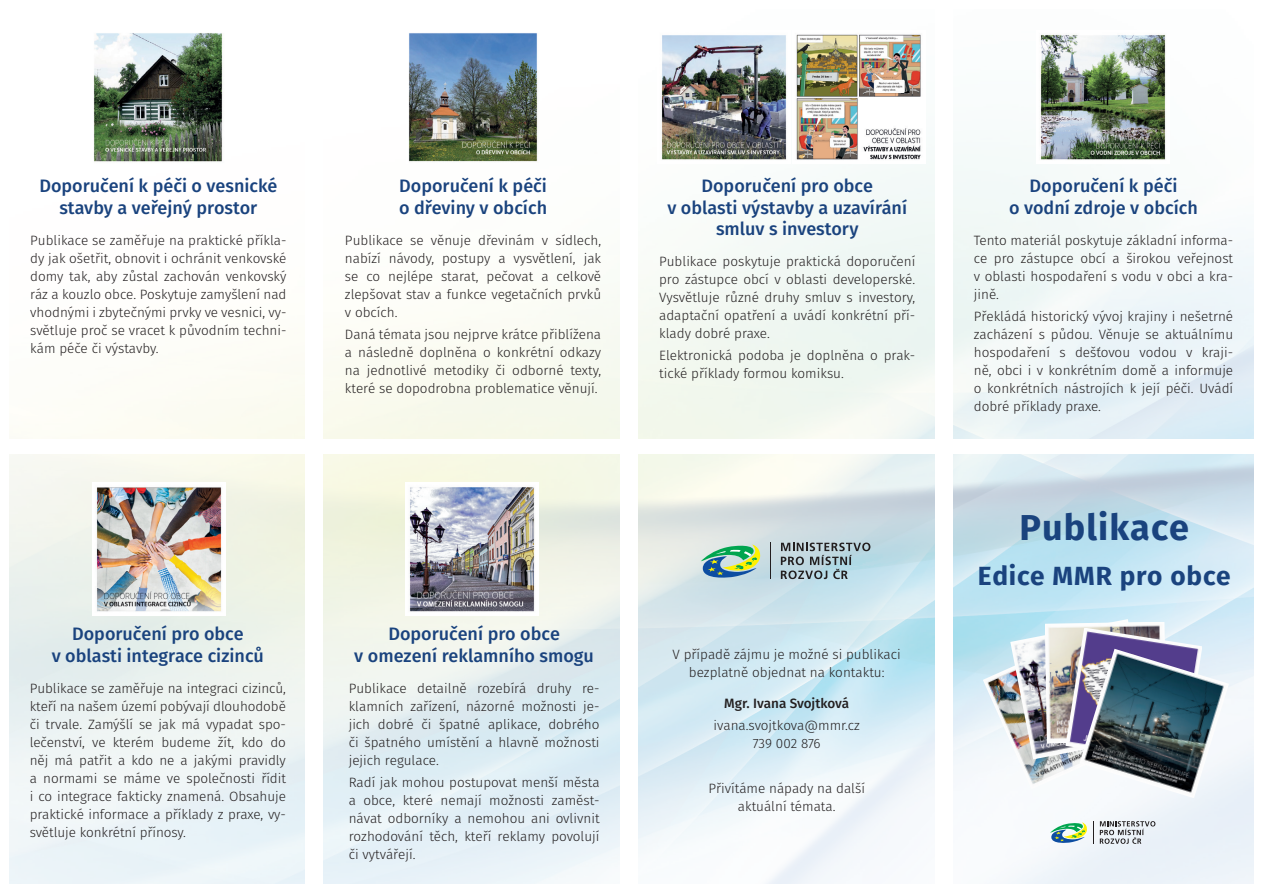
<style>
.page{position:relative;width:1263px;height:893px;background:#fff}
.page>*{position:absolute;margin:0;border:0;box-sizing:border-box;transform-origin:0 0}
.t1{font:700 36px "Fira Sans";letter-spacing:.03em;color:#1a437e}
.t2{font:700 26.25px "Fira Sans";letter-spacing:.03em;color:#1a437e}
.t3{font:500 18px/21.6px "Fira Sans";color:#1a437e;text-align:center}
.t4{font:300 13.5px/18px "Fira Sans";color:#231f20;text-align:justify}
.t5{font:500 13.5px "Fira Sans";color:#231f20}
</style>
<div class="page">
<img style="left:9px;top:154px;width:1245px;height:730px">
<div style="left:305px;top:0;width:17px;height:893px;background:#fff"></div>
<div style="left:621px;top:0;width:17px;height:893px;background:#fff"></div>
<div style="left:935px;top:0;width:17px;height:893px;background:#fff"></div>
<div style="left:0;top:439px;width:1263px;height:15px;background:#fff"></div>
<hr style="left:770px;top:543px;width:1px;height:36px;background:#231f20">
<svg style="left:781px;top:543px;width:89px;height:36px;background:#96aab2"></svg>
<svg style="left:701px;top:544px;width:60px;height:35px;background:#89ba9d"></svg>
<img style="left:92px;top:482px;width:133px;height:133px">
<img style="left:406px;top:482px;width:133px;height:133px">
<img style="left:658px;top:34px;width:267px;height:130px">
<img style="left:1036px;top:34px;width:133px;height:130px">
<img style="left:92px;top:33px;width:133px;height:131px">
<img style="left:406px;top:33px;width:133px;height:131px">
<svg style="left:1093px;top:821px;width:1px;height:23px"></svg>
<svg style="left:1100px;top:821px;width:55px;height:23px"></svg>
<svg style="left:1050px;top:822px;width:37px;height:22px"></svg>
<img style="left:983px;top:631px;width:96px;height:158px">
<img style="left:1010px;top:619px;width:141px;height:140px">
<img style="left:1045px;top:622px;width:121px;height:121px">
<img style="left:1065px;top:628px;width:137px;height:136px">
<img style="left:1079px;top:649px;width:150px;height:149px">
<p class="t3" style="left:39px;top:174px;width:240px">Doporučení k péči o vesnické stavby a veřejný prostor</p>
<p class="t4" style="left:30px;top:231px;width:258px">Publikace se zaměřuje na praktické příkla&shy;dy jak ošetřit, obnovit i ochránit venkovské domy tak, aby zůstal zachován venkovský ráz a kouzlo obce. Poskytuje zamyšlení nad vhodnými i zbytečnými prvky ve vesnici, vy&shy;světluje proč se vracet k původním techni&shy;kám péče či výstavby.</p>
<p class="t3" style="left:399px;top:174px;width:150px;text-align:left">Doporučení k péči o dřeviny v obcích</p>
<p class="t4" style="left:345px;top:231px;width:258px">Publikace se věnuje dřevinám v sídlech, nabízí návody, postupy a vysvětlení, jak se co nejlépe starat, pečovat a celkově zlepšovat stav a funkce vegetačních prvků v obcích.</p>
<p class="t4" style="left:345px;top:325px;width:258px">Daná témata jsou nejprve krátce přiblížena a následně doplněna o konkrétní odkazy na jednotlivé metodiky či odborné texty, které se dopodrobna problematice věnují.</p>
<p class="t3" style="left:667px;top:174px;width:241px">Doporučení pro obce<br>v oblasti výstavby a uzavírání smluv s investory</p>
<p class="t4" style="left:659px;top:252px;width:258px">Publikace poskytuje praktická doporučení pro zástupce obcí v oblasti developerské.<br>Vysvětluje různé druhy smluv s investory, adaptační opatření a uvádí konkrétní pří&shy;klady dobré praxe.</p>
<p class="t4" style="left:659px;top:347px;width:258px">Elektronická podoba je doplněna o prak&shy;tické příklady formou komiksu.</p>
<p class="t3" style="left:52px;top:622px;width:214px">Doporučení pro obce<br>v oblasti integrace cizinců</p>
<p class="t4" style="left:30px;top:679px;width:258px">Publikace se zaměřuje na integraci cizinců, kteří na našem území pobývají dlouhodobě či trvale. Zamýšlí se jak má vypadat spo&shy;lečenství, ve kterém budeme žít, kdo do něj má patřit a kdo ne a jakými pravidly a normami se máme ve společnosti řídit i co integrace fakticky znamená. Obsahuje praktické informace a příklady z praxe, vy&shy;světluje konkrétní přínosy.</p>
<p class="t3" style="left:354px;top:622px;width:241px">Doporučení pro obce<br>v omezení reklamního smogu</p>
<p class="t4" style="left:349px;top:679px;width:252px">Publikace detailně rozebírá druhy re&shy;klamních zařízení, názorné možnosti je&shy;jich dobré či špatné aplikace, dobrého či špatného umístění a hlavně možnosti jejich regulace.</p>
<p class="t4" style="left:349px;top:773px;width:252px">Radí jak mohou postupovat menší města a obce, které nemají možnosti zaměst&shy;návat odborníky a nemohou ani ovlivnit rozhodování těch, kteří reklamy povolují či vytvářejí.</p>
<p class="t4" style="left:672px;top:645px;width:230px;text-align:center">V případě zájmu je možné si publikaci bezplatně objednat na kontaktu:</p>
<p class="t5" style="left:724px;top:692px;width:126px">Mgr. Ivana Svojtková</p>
<p class="t4" style="left:713px;top:716px;width:148px">ivana.svojtkova@mmr.cz</p>
<p class="t4" style="left:753px;top:734px;width:69px">739 002 876</p>
<p class="t4" style="left:708px;top:779px;width:158px;text-align:center">Přivítáme nápady na další aktuální témata.</p>
<p class="t3" style="left:1009px;top:174px;width:190px">Doporučení k péči<br>o vodní zdroje v obcích</p>
<p class="t4" style="left:974px;top:231px;width:261px">Tento materiál poskytuje základní informa&shy;ce pro zástupce obcí a širokou veřejnost v oblasti hospodaření s vodu v obci a kra&shy;jině.</p>
<p class="t4" style="left:974px;top:307px;width:261px">Překládá historický vývoj krajiny i nešetrné zacházení s půdou. Věnuje se aktuálnímu hospodaření s dešťovou vodou v kraji&shy;ně, obci i v konkrétním domě a informuje o konkrétních nástrojích k její péči. Uvádí dobré příklady praxe.</p>
<p class="t1" style="left:1019px;top:497px;width:171px">Publikace</p>
<p class="t2" style="left:978px;top:553px;width:254px">Edice MMR pro obce</p>
</div>
